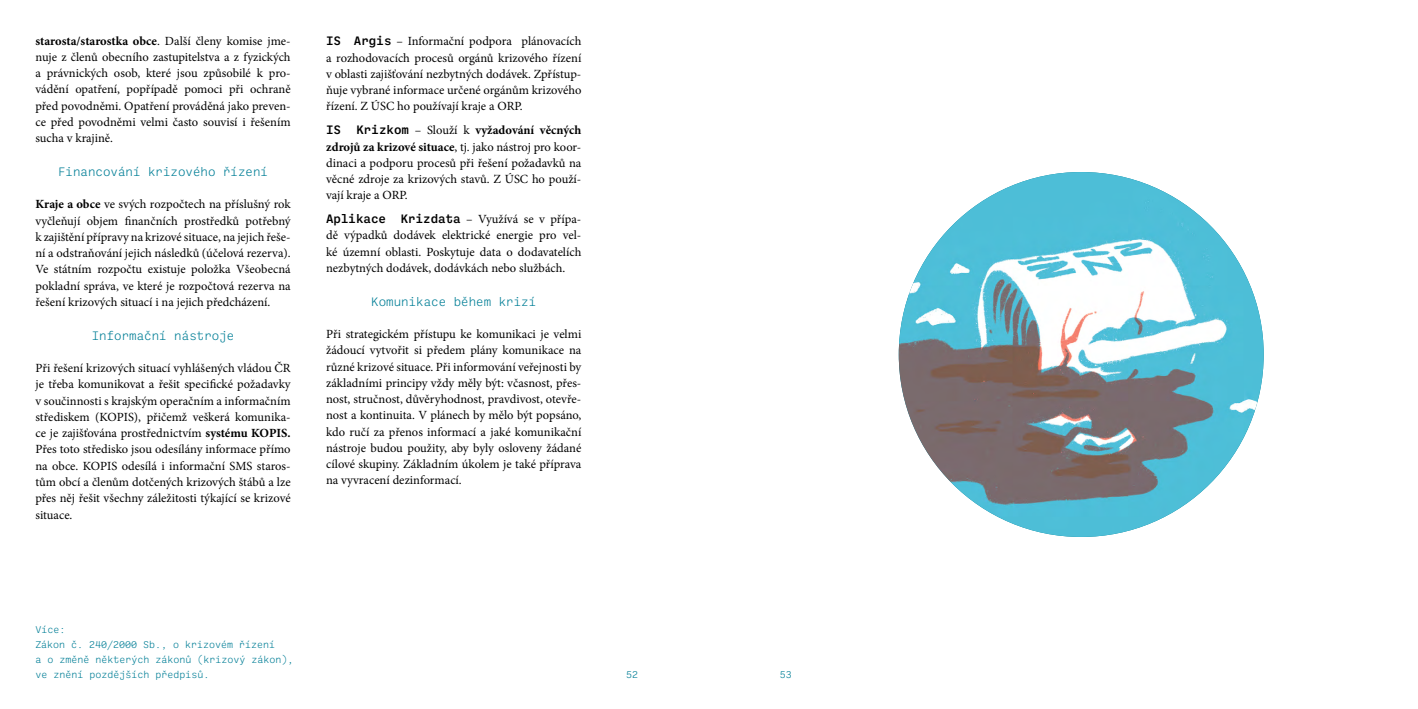
<style>
.page{position:relative;width:1418px;height:709px;background:#fff}
.page>*{position:absolute;margin:0;border:0;box-sizing:border-box;transform-origin:0 0}
.t1{font:12.5px/16.2px "Minion Pro";color:#000;text-align:justify}
.t2{font:300 12.5px "Ballinger Mono";color:#007e96}
.t3{font:300 10px/15px "Ballinger Mono";color:#007e96}
.s1{font-weight:700}
.s2{font-family:"Ballinger Mono";font-weight:500}
</style>
<div class="page">
<img style="left:898px;top:172px;width:365px;height:365px;border-radius:182px">
<p class="t1" style="left:35px;top:32px;width:257px"><span class="s1">starosta/starostka obce</span>. Další členy komise jme&shy;nuje z členů obecního zastupitelstva a z fyzických a právnických osob, které jsou způsobilé k pro&shy;vádění opatření, popřípadě pomoci při ochraně před povodněmi. Opatření prováděná jako preven&shy;ce před povodněmi velmi často souvisí i řešením sucha v krajině.</p>
<p class="t2" style="left:58px;top:165px;width:212px">Financování krizového řízení</p>
<p class="t1" style="left:35px;top:196px;width:257px"><span class="s1">Kraje a obce</span> ve svých rozpočtech na příslušný rok vyčleňují objem finančních prostředků potřebný k zajištění přípravy na krizové situace, na jejich řeše&shy;ní a odstraňování jejich následků (účelová rezerva).<br>Ve státním rozpočtu existuje položka Všeobecná pokladní správa, ve které je rozpočtová rezerva na řešení krizových situací i na jejich předcházení.</p>
<p class="t2" style="left:92px;top:328px;width:144px">Informační nástroje</p>
<p class="t1" style="left:35px;top:360px;width:257px">Při řešení krizových situací vyhlášených vládou ČR je třeba komunikovat a řešit specifické požadavky v součinnosti s krajským operačním a informačním střediskem (KOPIS), přičemž veškerá komunika&shy;ce je zajišťována prostřednictvím <span class="s1">systému KOPIS.<br></span>Přes toto středisko jsou odesílány informace přímo na obce. KOPIS odesílá i informační SMS staros&shy;tům obcí a členům dotčených krizových štábů a lze přes něj řešit všechny záležitosti týkající se krizové situace.</p>
<p class="t1" style="left:326px;top:33px;width:257px"><span class="s2">IS Argis</span> – Informační podpora plánovacích a rozhodovacích procesů orgánů krizového řízení v oblasti zajišťování nezbytných dodávek. Zpřístup&shy;ňuje vybrané informace určené orgánům krizového řízení. Z ÚSC ho používají kraje a ORP.</p>
<p class="t1" style="left:326px;top:122px;width:257px"><span class="s2">IS Krizkom</span> – Slouží k <span class="s1">vyžadování věcných zdrojů za krizové situace</span>, tj. jako nástroj pro koor&shy;dinaci a podporu procesů při řešení požadavků na věcné zdroje za krizových stavů. Z ÚSC ho použí&shy;vají kraje a ORP.</p>
<p class="t1" style="left:326px;top:211px;width:257px"><span class="s2">Aplikace Krizdata</span> – Využívá se v přípa&shy;dě výpadků dodávek elektrické energie pro vel&shy;ké územní oblasti. Poskytuje data o dodavatelích nezbytných dodávek, dodávkách nebo službách.</p>
<p class="t2" style="left:371px;top:294px;width:167px">Komunikace během krizí</p>
<p class="t1" style="left:326px;top:326px;width:257px">Při strategickém přístupu ke komunikaci je velmi žádoucí vytvořit si předem plány komunikace na různé krizové situace. Při informování veřejnosti by základními principy vždy měly být: včasnost, přes&shy;nost, stručnost, důvěryhodnost, pravdivost, otevře&shy;nost a kontinuita. V plánech by mělo být popsáno, kdo ručí za přenos informací a jaké komunikační nástroje budou použity, aby byly osloveny žádané cílové skupiny. Základním úkolem je také příprava na vyvracení dezinformací.</p>
<p class="t3" style="left:35px;top:621px;width:260px">Více:<br>Zákon č. 240/2000 Sb., o krizovém řízení<br>a o změně některých zákonů (krizový zákon), ve znění pozdějších předpisů.</p>
<p class="t3" style="left:626px;top:666px;width:13px">52</p>
<p class="t3" style="left:780px;top:666px;width:13px">53</p>
</div>
